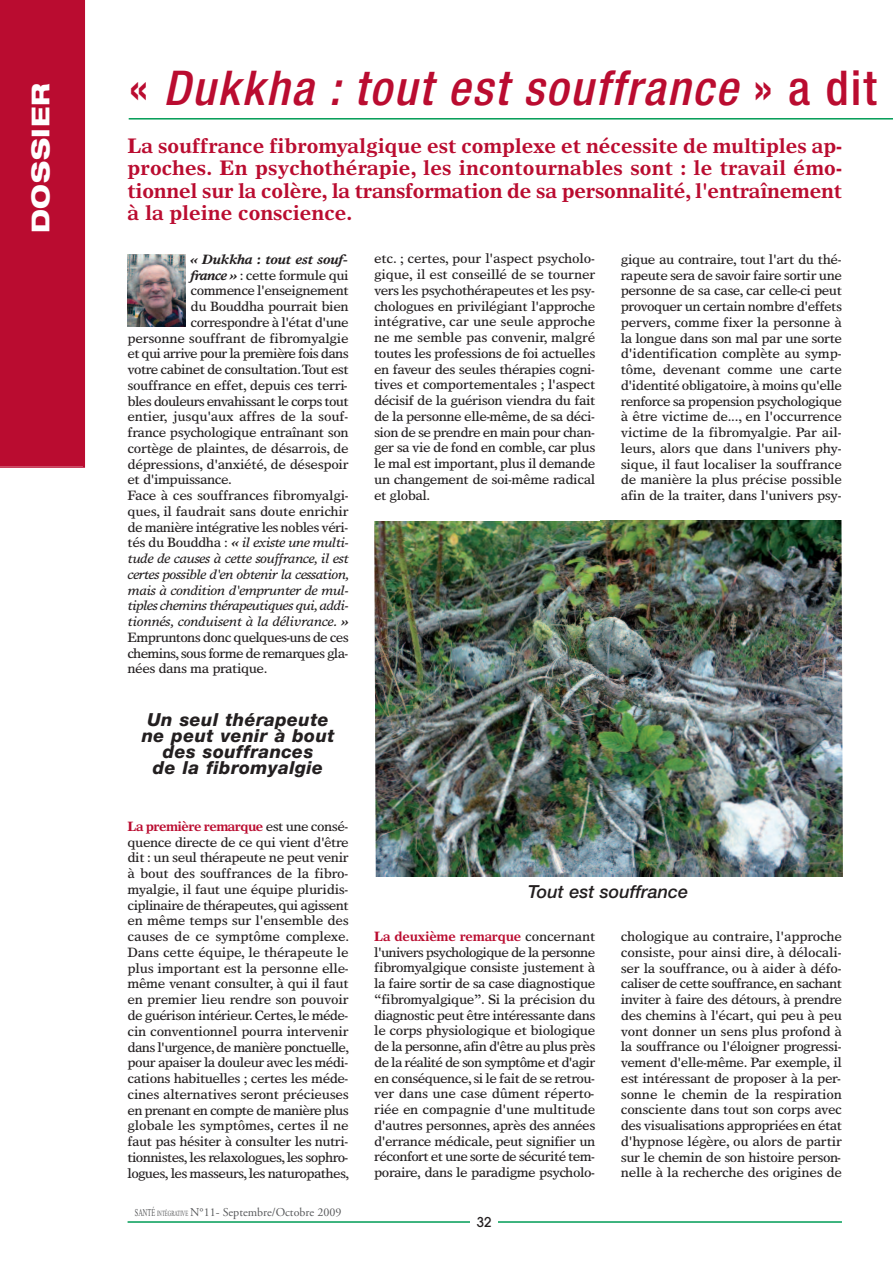
<style>
.page{position:relative;width:893px;height:1263px;background:#fff}
.page>*{position:absolute;margin:0;border:0;box-sizing:border-box;transform-origin:0 0}
.t1{font:italic 500 condensed 48px "Helvetica Neue";letter-spacing:.045em;color:#ba0c30}
.t2{font:800 expanded 24.75px "Helvetica Neue";letter-spacing:.035em;color:#fff}
.t3{font:700 21px/22.5px "Times Europa";letter-spacing:-.01em;color:#ba0c30;text-align:justify}
.t4{font:italic 800 18px/15.8px "Helvetica Neue";letter-spacing:.025em;color:#231f20;text-align:center}
.t5{font:italic 500 18px "Helvetica Neue";color:#231f20}
.t6{font:13.5px/15.8px "Times Europa";letter-spacing:-.035em;color:#231f20;text-align:justify}
.t7{font:italic 13.5px "Times Europa";letter-spacing:-.035em;color:#231f20}
.t8{font:13.5px "Times Europa";letter-spacing:-.015em;color:#231f20}
.t9{font:13.5px "Times Europa";letter-spacing:-.055em;color:#231f20}
.t10{font:italic 13.5px "Times Europa";letter-spacing:-.015em;color:#231f20}
.t11{font:italic 700 13.5px "Times Europa";letter-spacing:-.015em;color:#231f20}
.t12{font:500 13.5px "Avant Garde";color:#231f20}
.t13{font:12px "Adobe Garamond";color:#57585a}
.s1{font-style:normal}
.s2{font-weight:700;font-style:italic}
.s3{font-weight:700;color:#ba0c30}
.s4{font-family:"Times New Roman";font-size:10.5px}
.s5{font-family:"Times New Roman";font-size:7.8px}
</style>
<div class="page">
<div style="left:0;top:0;width:85px;height:468px;background:#ba0c30"></div>
<hr style="left:128px;top:1221px;width:714px;height:2px;background:#009c55">
<div style="left:470px;top:1215px;width:28px;height:13px;background:#fff"></div>
<hr style="left:129px;top:118px;width:764px;height:2px;background:#009c55">
<img style="left:374px;top:520px;width:469px;height:357px">
<img style="left:128px;top:254px;width:58px;height:72px">
<h2 class="t2" style="left:31px;top:233px;width:152px;rotate:-90deg">DOSSIER</h2>
<h1 class="t1" style="left:129px;top:71px;width:749px"><span class="s1">«</span> Dukkha : tout est souffrance <span class="s1">» a dit</span></h1>
<p class="t3" style="left:128px;top:136px;width:716px">La souffrance fibromyalgique est complexe et nécessite de multiples ap&shy;proches. En psychothérapie, les incontournables sont : le travail émo&shy;tionnel sur la colère, la transformation de sa personnalité, l'entraînement à la pleine conscience.</p>
<p class="t11" style="left:190px;top:254px;width:159px">« Dukkha : tout est souf-</p>
<p class="t6" style="left:190px;top:268px;width:160px"><span class="s2">france »</span> : cette formule qui</p>
<p class="t6" style="left:190px;top:284px;width:160px">commence l'enseignement</p>
<p class="t6" style="left:191px;top:300px;width:160px">du Bouddha pourrait bien</p>
<p class="t6" style="left:191px;top:315px;width:160px">correspondre à l'état d'une</p>
<p class="t8" style="left:128px;top:333px;width:223px">personne souffrant de fibromyalgie</p>
<p class="t9" style="left:128px;top:349px;width:223px">et qui arrive pour la première fois dans</p>
<p class="t6" style="left:128px;top:363px;width:223px">votre cabinet de consultation.Tout est</p>
<p class="t6" style="left:128px;top:378px;width:221px">souffrance en effet, depuis ces terri-</p>
<p class="t6" style="left:128px;top:394px;width:223px">bles douleurs envahissant le corps tout</p>
<p class="t8" style="left:128px;top:412px;width:222px">entier, jusqu'aux affres de la souf-</p>
<p class="t6" style="left:128px;top:426px;width:223px">france psychologique entraînant son</p>
<p class="t6" style="left:128px;top:441px;width:223px">cortège de plaintes, de désarrois, de</p>
<p class="t6" style="left:128px;top:457px;width:223px">dépressions, d'anxiété, de désespoir</p>
<p class="t6" style="left:128px;top:473px;width:106px">et d'impuissance.</p>
<p class="t8" style="left:128px;top:490px;width:223px">Face à ces souffrances fibromyalgi-</p>
<p class="t6" style="left:128px;top:504px;width:223px">ques, il faudrait sans doute enrichir</p>
<p class="t6" style="left:128px;top:520px;width:222px">de manière intégrative les nobles véri-</p>
<p class="t7" style="left:128px;top:538px;width:222px"><span class="s1">tés du Bouddha :</span> « il existe une multi-</p>
<p class="t7" style="left:128px;top:554px;width:223px">tude de causes à cette souffrance, il est</p>
<p class="t7" style="left:128px;top:569px;width:223px">certes possible d'en obtenir la cessation,</p>
<p class="t7" style="left:128px;top:585px;width:222px">mais à condition d'emprunter de mul-</p>
<p class="t7" style="left:128px;top:601px;width:222px">tiples chemins thérapeutiques qui, addi-</p>
<p class="t10" style="left:128px;top:617px;width:223px">tionnés, conduisent à la délivrance. »</p>
<p class="t6" style="left:128px;top:630px;width:223px">Empruntons donc quelques-uns de ces chemins, sous forme de remarques gla&shy;nées dans ma pratique.</p>
<p class="t6" style="left:374px;top:252px;width:223px">etc. ; certes, pour l'aspect psycholo&shy;gique, il est conseillé de se tourner vers les psychothérapeutes et les psy&shy;chologues en privilégiant l'approche intégrative, car une seule approche ne me semble pas convenir, malgré toutes les professions de foi actuelles en faveur des seules thérapies cogni&shy;tives et comportementales ; l'aspect décisif de la guérison viendra du fait de la personne elle-même, de sa déci&shy;sion de se prendre en main pour chan&shy;ger sa vie de fond en comble, car plus le mal est important, plus il demande un changement de soi-même radical et global.</p>
<p class="t6" style="left:621px;top:252px;width:223px">gique au contraire, tout l'art du thé&shy;rapeute sera de savoir faire sortir une personne de sa case, car celle-ci peut provoquer un certain nombre d'effets pervers, comme fixer la personne à la longue dans son mal par une sorte d'identification complète au symp&shy;tôme, devenant comme une carte d'identité obligatoire, à moins qu'elle renforce sa propension psychologique à être victime de..., en l'occurrence victime de la fibromyalgie. Par ail&shy;leurs, alors que dans l'univers phy&shy;sique, il faut localiser la souffrance de manière la plus précise possible afin de la traiter, dans l'univers psy-</p>
<h3 class="t4" style="left:142px;top:713px;width:194px">Un seul thérapeute ne peut venir à bout des souffrances<br>de la fibromyalgie</h3>
<p class="t6" style="left:128px;top:819px;width:223px"><span class="s3">La première remarque</span> est une consé&shy;quence directe de ce qui vient d'être dit : un seul thérapeute ne peut venir à bout des souffrances de la fibro&shy;myalgie, il faut une équipe pluridis&shy;ciplinaire de thérapeutes, qui agissent en même temps sur l'ensemble des causes de ce symptôme complexe.<br>Dans cette équipe, le thérapeute le plus important est la personne elle&shy;même venant consulter, à qui il faut en premier lieu rendre son pouvoir de guérison intérieur. Certes, le méde&shy;cin conventionnel pourra intervenir dans l'urgence, de manière ponctuelle, pour apaiser la douleur avec les médi&shy;cations habituelles ; certes les méde&shy;cines alternatives seront précieuses en prenant en compte de manière plus globale les symptômes, certes il ne faut pas hésiter à consulter les nutri&shy;tionnistes, les relaxologues, les sophro&shy;logues, les masseurs, les naturopathes,</p>
<p class="t13" style="left:135px;top:1208px;width:208px"><span class="s4">SANTÉ</span> <span class="s5">INTÉGRATIVE</span> N°11- Septembre/Octobre 2009</p>
<h3 class="t5" style="left:528px;top:885px;width:162px">Tout est souffrance</h3>
<p class="t6" style="left:374px;top:929px;width:223px"><span class="s3">La deuxième remarque</span> concernant l'univers psychologique de la personne fibromyalgique consiste justement à la faire sortir de sa case diagnostique “fibromyalgique”. Si la précision du diagnostic peut être intéressante dans le corps physiologique et biologique de la personne, afin d'être au plus près de la réalité de son symptôme et d'agir en conséquence, si le fait de se retrou&shy;ver dans une case dûment réperto&shy;riée en compagnie d'une multitude d'autres personnes, après des années d'errance médicale, peut signifier un réconfort et une sorte de sécurité tem&shy;poraire, dans le paradigme psycholo-</p>
<p class="t12" style="left:477px;top:1216px;width:16px">32</p>
<p class="t6" style="left:621px;top:930px;width:223px">chologique au contraire, l'approche consiste, pour ainsi dire, à délocali&shy;ser la souffrance, ou à aider à défo&shy;caliser de cette souffrance, en sachant inviter à faire des détours, à prendre des chemins à l'écart, qui peu à peu vont donner un sens plus profond à la souffrance ou l'éloigner progressi&shy;vement d'elle-même. Par exemple, il est intéressant de proposer à la per&shy;sonne le chemin de la respiration consciente dans tout son corps avec des visualisations appropriées en état d'hypnose légère, ou alors de partir sur le chemin de son histoire person&shy;nelle à la recherche des origines de</p>
</div>
